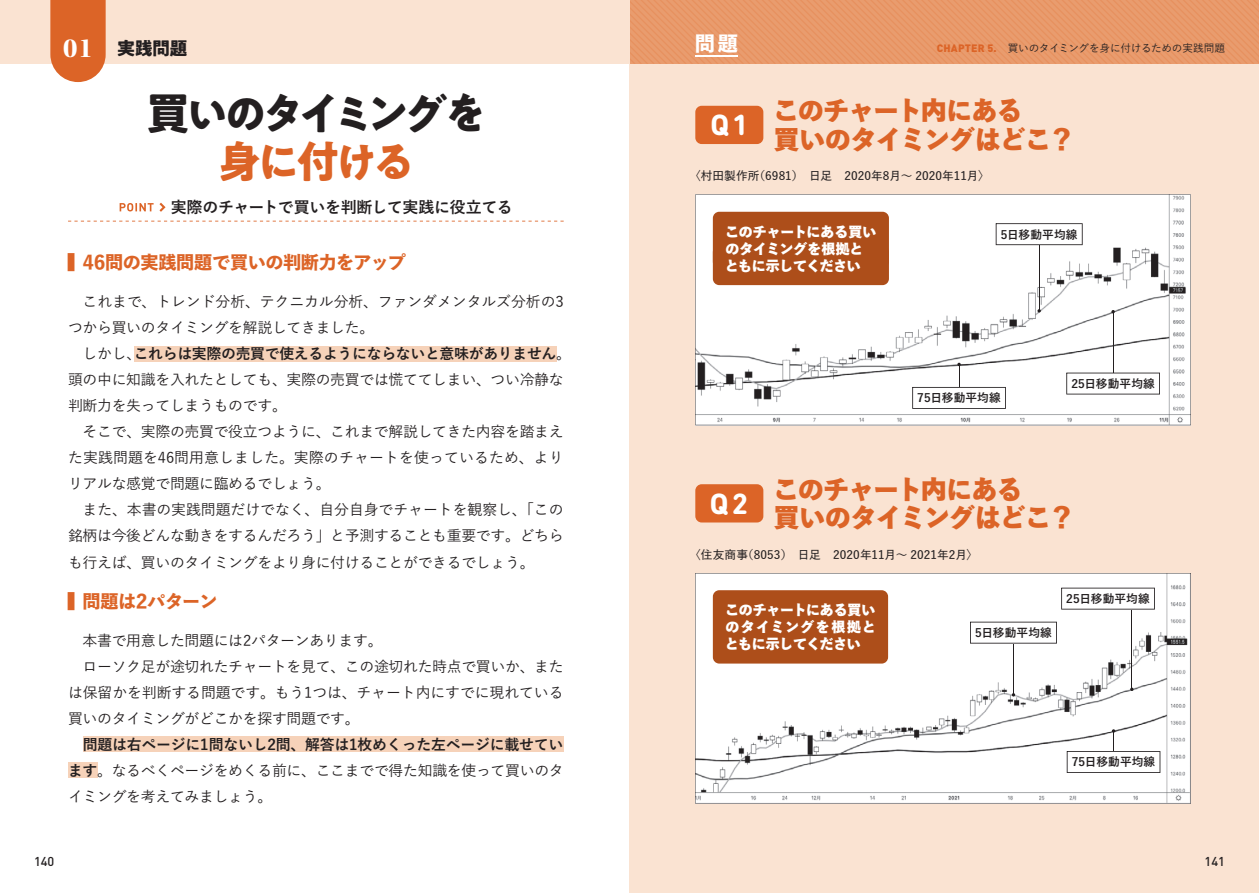
<style>
.page{position:relative;width:1259px;height:893px;background:#fff}
.page>*{position:absolute;margin:0;border:0;box-sizing:border-box;transform-origin:0 0}
.t1{font:700 43.65px "PA1 Gothic Std N";letter-spacing:-.13em;color:#231f20}
.t2{font:700 43.65px "PA1 Gothic Std N";letter-spacing:-.11em;color:#dc6427}
.t3{font:700 29.7px "DIN Next Rounded LT Pro";color:#fff}
.t4{font:800 25.5px/28.7px "Yu Go Std N";letter-spacing:-.015em;color:#dc6427}
.t5{font:800 20.25px "Yu Go Std N";color:#fff}
.t6{font:800 18px "Yu Go Std N";letter-spacing:-.02em;color:#dc6427}
.t7{font:700 18px "PA1 Gothic Std N";color:#231f20}
.t8{font:700 15.9px "Yu Go Pr 6 N";letter-spacing:-.02em;color:#231f20}
.t9{font:500 14.85px/26.1px "Yu Go Pr 6 N";letter-spacing:-.02em;color:#231f20;text-align:justify}
.t10{font:800 13.8px/17px "Yu Go Std N";color:#fff}
.t11{font:500 12.75px "DIN Pro";color:#231f20}
.t12{font:600 11.7px "Yu Go Pr 6 N";letter-spacing:.005em;color:#231f20}
.t13{font:700 11.7px "Yu Go Pr 6 N";letter-spacing:.005em;color:#231f20}
.t14{font:500 10.65px "Yu Go Pr 6 N";letter-spacing:-.025em;color:#231f20}
.s1{font-family:"Utopia Std Bold Disp";font-weight:400;font-size:27.6px;color:#fff}
.s2{font-weight:700}
.s3{font-family:"DIN Pro";font-weight:900;color:#dc6427}
</style>
<div class="page">
<div style="left:629px;top:0;width:630px;height:893px;background:#fae3d2"></div>
<div style="left:134px;top:346px;width:422px;height:16px;background:#f6d2b9"></div>
<div style="left:83px;top:736px;width:480px;height:16px;background:#f6d2b9"></div>
<div style="left:68px;top:762px;width:29px;height:16px;background:#f6d2b9"></div>
<svg style="left:695px;top:195px;width:496px;height:230px;fill:#fff"></svg>
<svg style="left:695px;top:573px;width:496px;height:231px;fill:#fff"></svg>
<div style="left:713px;top:212px;width:176px;height:56px;background:#ad4e1a;border-radius:6px"></div>
<div style="left:713px;top:246px;width:176px;height:39px;background:#ad4e1a;border-radius:6px"></div>
<div style="left:713px;top:590px;width:175px;height:74px;background:#ad4e1a;border-radius:6px"></div>
<hr style="left:958px;top:364px;width:1px;height:35px;background:#231f20">
<hr style="left:1112px;top:312px;width:1px;height:79px;background:#231f20">
<hr style="left:1113px;top:731px;width:1px;height:32px;background:#231f20">
<svg style="left:912px;top:387px;width:94px;height:22px"></svg>
<svg style="left:1066px;top:373px;width:94px;height:21px"></svg>
<svg style="left:1066px;top:751px;width:94px;height:22px"></svg>
<hr style="left:1038px;top:239px;width:1px;height:72px;background:#231f20">
<svg style="left:1037px;top:309px;width:4px;height:4px"></svg>
<hr style="left:1013px;top:631px;width:1px;height:64px;background:#231f20">
<hr style="left:1131px;top:601px;width:1px;height:88px;background:#231f20">
<svg style="left:995px;top:223px;width:87px;height:22px"></svg>
<svg style="left:970px;top:622px;width:87px;height:22px"></svg>
<svg style="left:1061px;top:588px;width:94px;height:22px"></svg>
<div style="left:695px;top:106px;width:68px;height:38px;background:#dc6427;border-radius:6px"></div>
<div style="left:695px;top:484px;width:68px;height:38px;background:#dc6427;border-radius:6px"></div>
<svg style="left:630px;top:0;width:629px;height:64px"></svg>
<hr style="left:695px;top:55px;width:43px;height:1px;background:#fff">
<div style="left:0;top:0;width:629px;height:64px;background:#fae3d2"></div>
<svg style="left:50px;top:0;width:56px;height:82px"></svg>
<svg style="left:120px;top:203px;width:46px;height:9px"></svg>
<svg style="left:68px;top:221px;width:495px;height:1px"></svg>
<p class="t7" style="left:63px;top:37px;width:126px"><span class="s1">01</span> 実践問題</p>
<h1 class="t1" style="left:146px;top:86px;width:343px">買いのタイミングを</h1>
<h1 class="t2" style="left:218px;top:134px;width:200px">身に付ける</h1>
<p class="t8" style="left:171px;top:199px;width:343px">実際のチャートで買いを判断して実践に役立てる</p>
<p class="t6" style="left:68px;top:248px;width:339px">▍46問の実践問題で買いの判断力をアップ</p>
<p class="t9" style="left:68px;top:287px;width:497px;text-indent:15px">これまで、トレンド分析、テクニカル分析、ファンダメンタルズ分析の3つから買いのタイミングを解説してきました。</p>
<p class="t9" style="left:68px;top:339px;width:504px;text-align:left;text-indent:15px">しかし、<span class="s2">これらは実際の売買で使えるようにならないと意味がありません</span>。頭の中に知識を入れたとしても、実際の売買では慌ててしまい、つい冷静な判断力を失ってしまうものです。</p>
<p class="t9" style="left:68px;top:417px;width:497px;text-indent:15px">そこで、実際の売買で役立つように、これまで解説してきた内容を踏まえた実践問題を46問用意しました。実際のチャートを使っているため、よりリアルな感覚で問題に臨めるでしょう。</p>
<p class="t9" style="left:68px;top:495px;width:497px;text-indent:15px">また、本書の実践問題だけでなく、自分自身でチャートを観察し、「この銘柄は今後どんな動きをするんだろう」と予測することも重要です。どちらも行えば、買いのタイミングをより身に付けることができるでしょう。</p>
<p class="t6" style="left:68px;top:587px;width:151px">▍問題は2パターン</p>
<p class="t9" style="left:83px;top:625px;width:301px">本書で用意した問題には2パターンあります。</p>
<p class="t9" style="left:83px;top:651px;width:482px">ローソク足が途切れたチャートを見て、この途切れた時点で買いか、また</p>
<p class="t9" style="left:68px;top:677px;width:497px">は保留かを判断する問題です。もう1つは、チャート内にすでに現れている</p>
<p class="t9" style="left:68px;top:703px;width:293px">買いのタイミングがどこかを探す問題です。</p>
<p class="t9" style="left:68px;top:729px;width:497px;text-indent:15px"><span class="s2">問題は右ページに1問ないし2問、解答は1枚めくった左ページに載せています</span>。なるべくページをめくる前に、ここまでで得た知識を使って買いのタイミングを考えてみましょう。</p>
<h3 class="t5" style="left:695px;top:27px;width:44px">問題</h3>
<h2 class="t3" style="left:710px;top:108px;width:40px">Q1</h2>
<p class="t14" style="left:937px;top:38px;width:290px"><span class="s3">CHAPTER 5.</span>　買いのタイミングを身に付けるための実践問題</p>
<h3 class="t4" style="left:773px;top:97px;width:303px">このチャート内にある<br>買いのタイミングはどこ？</h3>
<p class="t12" style="left:689px;top:165px;width:302px">〈村田製作所（6981）　日足　2020年8月～ 2020年11月〉</p>
<p class="t10" style="left:725px;top:224px;width:153px">このチャートにある買いのタイミングを根拠とともに示してください</p>
<p class="t13" style="left:1000px;top:228px;width:78px">5日移動平均線</p>
<p class="t13" style="left:1071px;top:377px;width:85px">25日移動平均線</p>
<p class="t13" style="left:917px;top:391px;width:85px">75日移動平均線</p>
<h2 class="t3" style="left:710px;top:486px;width:40px">Q2</h2>
<h3 class="t4" style="left:773px;top:476px;width:303px">このチャート内にある<br>買いのタイミングはどこ？</h3>
<p class="t12" style="left:689px;top:544px;width:291px">〈住友商事（8053）　日足　2020年11月～ 2021年2月〉</p>
<p class="t10" style="left:725px;top:602px;width:152px;text-align:justify">このチャートにある買いのタイミングを根拠とともに示してください</p>
<p class="t13" style="left:975px;top:626px;width:78px">5日移動平均線</p>
<p class="t13" style="left:1066px;top:592px;width:85px">25日移動平均線</p>
<p class="t13" style="left:1071px;top:756px;width:85px">75日移動平均線</p>
<p class="t11" style="left:34px;top:851px;width:22px">140</p>
<p class="t11" style="left:1204px;top:851px;width:22px">141</p>
</div>
